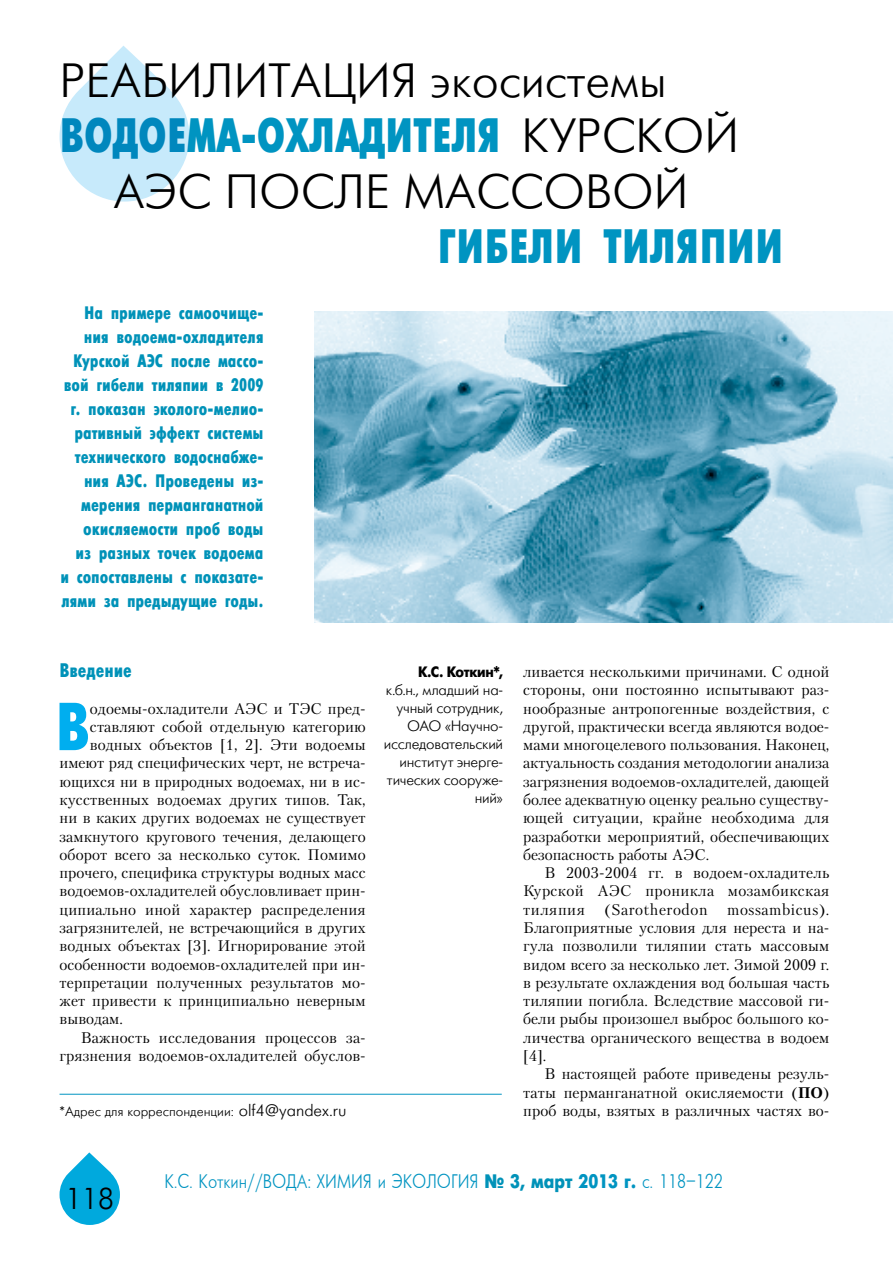
<style>
.page{position:relative;width:893px;height:1263px;background:#fff}
.page>*{position:absolute;margin:0;border:0;box-sizing:border-box;transform-origin:0 0}
.t1{font:67.65px "Futuris X Cond C";color:#00aeef}
.t2{font:48px "Futuris C";color:#000}
.t3{font:48px "Futuris X Cond C";color:#0094c1}
.t4{font:30px "Futuris Cyrillic";color:#000}
.t5{font:19.5px "Futuris";color:#0094c1;scale:.84 1}
.t6{font:19.5px "Futuris X Cond C";color:#0092b8}
.t7{font:18px/24px "Futuris X Cond C";color:#0092b8;text-align:right}
.t8{font:15.3px/18.3px "Petersburg C";letter-spacing:.005em;color:#000;text-align:justify}
.t9{font:15.3px "Petersburg C";letter-spacing:.035em;color:#000}
.t10{font:15px/18px "Futuris C";letter-spacing:-.015em;color:#000;text-align:right}
.t11{font:700 15px "Futuris C";letter-spacing:-.02em;color:#000;scale:.9 1}
.t12{font:13.5px "Futuris C";color:#000}
.s1{font-family:"Futuris C";color:#000}
.s2{font-size:16.5px}
.s3{font-weight:700}
.s4{font-weight:700;color:#0092b8}
</style>
<div class="page">
<svg style="left:60px;top:1152px;width:60px;height:73px"></svg>
<hr style="left:60px;top:1094px;width:442px;height:1px;background:#0094c1">
<img style="left:315px;top:311px;width:578px;height:311px">
<svg style="left:60px;top:46px;width:129px;height:156px"></svg>
<h2 class="t2" style="left:60px;top:56px;width:82px">Реаби</h2>
<h2 class="t2" style="left:203px;top:56px;width:62px">литаци</h2>
<h2 class="t2" style="left:391px;top:56px;width:277px">я экосистемы</h2>
<h2 class="t3" style="left:60px;top:109px;width:521px">водоема-охладителя <span class="s1">Курско</span></h2>
<h2 class="t2" style="left:704px;top:111px;width:36px">й</h2>
<h2 class="t2" style="left:114px;top:167px;width:147px">АЭС пос</h2>
<h2 class="t2" style="left:334px;top:167px;width:106px">ле массово</h2>
<h2 class="t2" style="left:654px;top:167px;width:36px">й</h2>
<h2 class="t3" style="left:438px;top:220px;width:348px">гибели тиляпии</h2>
<p class="t7" style="left:60px;top:301px;width:205px">На примере самоочище&shy;ния водоема-охладителя<br>Курской АЭС после массо&shy;вой гибели тиляпии в 2009 г. показан эколого-мелио&shy;ративный эффект системы технического водоснабже&shy;ния АЭС . Проведены из&shy;мерения перманганатной окисляемости проб воды<br>из разных точек водоема<br>и сопоставлены с показате&shy;лями за предыдущие годы.</p>
<p class="t6" style="left:60px;top:659px;width:74px">Введение</p>
<h1 class="t1" style="left:55px;top:689px;width:36px">В</h1>
<p class="t8" style="left:90px;top:699px;width:277px">одоемы-охладители АЭС и ТЭС пред-</p>
<p class="t8" style="left:90px;top:717px;width:277px">ставляют собой отдельную категорию</p>
<p class="t8" style="left:90px;top:735px;width:277px">водных объектов [1, 2]. Эти водоемы</p>
<p class="t8" style="left:60px;top:754px;width:308px">имеют ряд специфических черт, не встреча-</p>
<p class="t8" style="left:59px;top:772px;width:308px">ющихся ни в природных водоемах, ни в ис-</p>
<p class="t8" style="left:60px;top:790px;width:308px">кусственных водоемах других типов. Так,</p>
<p class="t8" style="left:60px;top:809px;width:308px">ни в каких других водоемах не существует</p>
<p class="t8" style="left:60px;top:827px;width:308px">замкнутого кругового течения, делающего</p>
<p class="t8" style="left:60px;top:845px;width:308px">оборот всего за несколько суток. Помимо</p>
<p class="t8" style="left:60px;top:863px;width:308px">прочего, специфика структуры водных масс</p>
<p class="t8" style="left:60px;top:882px;width:308px">водоемов-охладителей обусловливает прин-</p>
<p class="t8" style="left:60px;top:900px;width:308px">ципиально иной характер распределения</p>
<p class="t8" style="left:60px;top:918px;width:308px">загрязнителей, не встречающийся в других</p>
<p class="t8" style="left:60px;top:937px;width:308px">водных объектах [3]. Игнорирование этой</p>
<p class="t8" style="left:60px;top:955px;width:308px">особенности водоемов-охладителей при ин-</p>
<p class="t8" style="left:60px;top:973px;width:308px">терпретации полученных результатов мо-</p>
<p class="t8" style="left:60px;top:991px;width:308px">жет привести к принципиально неверным</p>
<p class="t8" style="left:60px;top:1010px;width:65px">выводам.</p>
<p class="t8" style="left:81px;top:1028px;width:286px">Важность исследования процессов за-</p>
<p class="t8" style="left:60px;top:1046px;width:308px">грязнения водоемов-охладителей обуслов-</p>
<p class="t12" style="left:60px;top:1104px;width:289px">*Адрес для корреспонденции: <span class="s2">olf4@yandex.ru</span></p>
<p class="t11" style="left:418px;top:663px;width:96px">К.С. Коткин*,</p>
<p class="t10" style="left:384px;top:681px;width:121px">к.б.н., младший на&shy;учный сотрудник,<br>ОАО «Научно&shy;исследовательский институт энерге&shy;тических сооруже&shy;ний»</p>
<p class="t8" style="left:523px;top:662px;width:308px">ливается несколькими причинами. С одной стороны, они постоянно испытывают раз&shy;нообразные антропогенные воздействия, с другой, практически всегда являются водое&shy;мами многоцелевого пользования. Наконец, актуальность создания методологии анализа загрязнения водоемов-охладителей, дающей более адекватную оценку реально существу&shy;ющей ситуации, крайне необходима для разработки мероприятий, обеспечивающих безопасность работы АЭС.</p>
<p class="t8" style="left:523px;top:863px;width:308px;text-indent:21px">В 2003-2004 гг. в водоем-охладитель Курской АЭС проникла мозамбикская тиляпия</p>
<p class="t8" style="left:523px;top:900px;width:308px;text-indent:204px">mossambicus).<br>Благоприятные условия для нереста и на&shy;гула позволили тиляпии стать массовым видом всего за несколько лет. Зимой 2009 г. в результате охлаждения вод большая часть тиляпии погибла. Вследствие массовой ги&shy;бели рыбы произошел выброс большого ко&shy;личества органического вещества в водоем [4].</p>
<p class="t8" style="left:523px;top:1064px;width:308px;text-indent:21px">В настоящей работе приведены резуль&shy;таты перманганатной окисляемости (<span class="s3">ПО</span>) проб воды, взятых в различных частях во-</p>
<p class="t9" style="left:604px;top:900px;width:105px">(Sarotherodon</p>
<h3 class="t4" style="left:65px;top:1183px;width:51px">118</h3>
<p class="t5" style="left:164px;top:1171px;width:666px">К.С. Коткин//ВОДА: ХИМИЯ и ЭКОЛОГИЯ <span class="s4">¹ 3, март</span> <span class="s3">2013 г.</span> c. 118–122</p>
</div>
